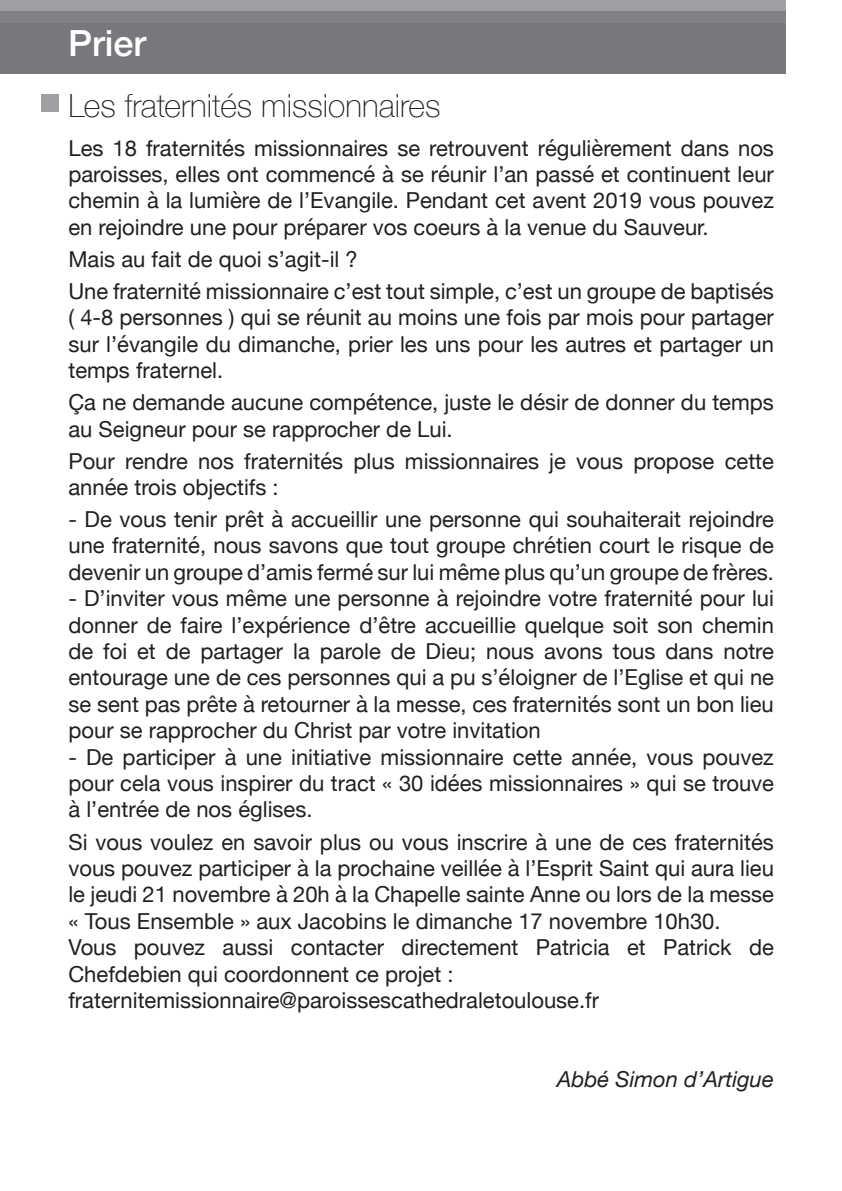
<style>
.page{position:relative;width:842px;height:1191px;background:#fff}
.page>*{position:absolute;margin:0;border:0;box-sizing:border-box;transform-origin:0 0}
.t1{font:500 36px "Helvetica Neue";color:#fff}
.t2{font:100 32px "Helvetica Neue";color:#231f20}
.t3{font:22px/26.4px "Helvetica Neue";color:#231f20;text-align:justify}
.t4{font:italic 22px "Helvetica Neue";color:#231f20}
</style>
<div class="page">
<div style="left:0;top:21px;width:785px;height:53px;background:#76787b"></div>
<div style="left:0;top:0;width:785px;height:11px;background:#9d9fa2"></div>
<div style="left:0;top:11px;width:785px;height:12px;background:#808285"></div>
<div style="left:41px;top:95px;width:18px;height:17px;background:#9d9fa2"></div>
<p class="t1" style="left:68px;top:15px;width:80px">Prier</p>
<p class="t2" style="left:68px;top:82px;width:374px">Les fraternités missionnaires</p>
<p class="t3" style="left:68px;top:136px;width:707px">Les 18 fraternités missionnaires se retrouvent régulièrement dans nos paroisses, elles ont commencé à se réunir l’an passé et continuent leur chemin à la lumière de l’Evangile. Pendant cet avent 2019 vous pouvez en rejoindre une pour préparer vos coeurs à la venue du Sauveur.</p>
<p class="t3" style="left:68px;top:247px;width:291px">Mais au fait de quoi s’agit-il ?</p>
<p class="t3" style="left:68px;top:279px;width:707px">Une fraternité missionnaire c’est tout simple, c’est un groupe de baptisés ( 4-8 personnes ) qui se réunit au moins une fois par mois pour partager sur l’évangile du dimanche, prier les uns pour les autres et partager un temps fraternel.</p>
<p class="t3" style="left:68px;top:390px;width:707px">Ça ne demande aucune compétence, juste le désir de donner du temps au Seigneur pour se rapprocher de Lui.</p>
<p class="t3" style="left:68px;top:449px;width:707px">Pour rendre nos fraternités plus missionnaires je vous propose cette année trois objectifs :</p>
<p class="t3" style="left:68px;top:507px;width:707px">- De vous tenir prêt à accueillir une personne qui souhaiterait rejoindre une fraternité, nous savons que tout groupe chrétien court le risque de devenir un groupe d’amis fermé sur lui même plus qu’un groupe de frères.</p>
<p class="t3" style="left:68px;top:586px;width:707px">- D’inviter vous même une personne à rejoindre votre fraternité pour lui donner de faire l’expérience d’être accueillie quelque soit son chemin de foi et de partager la parole de Dieu; nous avons tous dans notre entourage une de ces personnes qui a pu s’éloigner de l’Eglise et qui ne se sent pas prête à retourner à la messe, ces fraternités sont un bon lieu pour se rapprocher du Christ par votre invitation</p>
<p class="t3" style="left:68px;top:745px;width:707px">- De participer à une initiative missionnaire cette année, vous pouvez pour cela vous inspirer du tract « 30 idées missionnaires » qui se trouve à l’entrée de nos églises.</p>
<p class="t3" style="left:68px;top:829px;width:707px">Si vous voulez en savoir plus ou vous inscrire à une de ces fraternités vous pouvez participer à la prochaine veillée à l’Esprit Saint qui aura lieu le jeudi 21 novembre à 20h à la Chapelle sainte Anne ou lors de la messe « Tous Ensemble » aux Jacobins le dimanche 17 novembre 10h30.</p>
<p class="t3" style="left:68px;top:935px;width:707px">Vous pouvez aussi contacter directement Patricia et Patrick de<br>Chefdebien qui coordonnent ce projet :</p>
<p class="t3" style="left:68px;top:988px;width:532px">fraternitemissionnaire@paroissescathedraletoulouse.fr</p>
<p class="t4" style="left:557px;top:1063px;width:219px">Abbé Simon d’Artigue</p>
</div>
